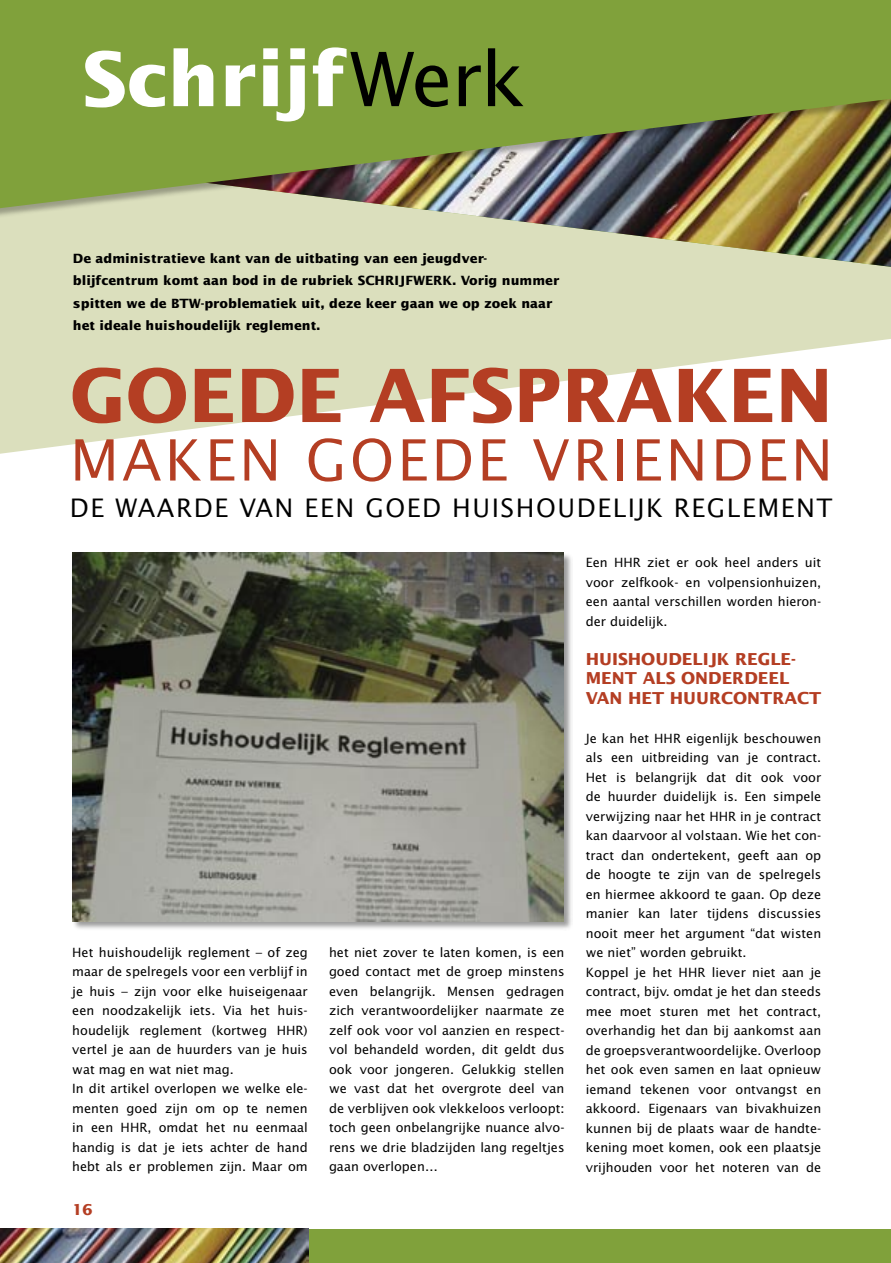
<style>
.page{position:relative;width:891px;height:1263px;background:#fff}
.page>*{position:absolute;margin:0;border:0;box-sizing:border-box;transform-origin:0 0}
.t1{font:700 75px "Lucida Sans";color:#fff}
.t2{font:700 73.5px "Lucida Sans";color:#b43e23}
.t3{font:57px "Lucida Sans";letter-spacing:.055em;color:#b43e23}
.t4{font:25.5px "Lucida Sans";letter-spacing:.06em;color:#000}
.t5{font:700 16.5px/19.5px "Lucida Sans";color:#b43e23}
.t6{font:700 15px "Lucida Sans";color:#b43e23}
.t7{font:12.75px/19.5px "Lucida Sans";color:#000}
.t8{font:700 12.75px/22.5px "Lucida Sans";color:#000}
.s1{font-weight:400;color:#000}
</style>
<div class="page">
<svg style="left:0;top:267px;width:891px;height:187px;fill:#dbdfbd"></svg>
<div style="left:0;top:221px;width:200px;height:46px;background:#dbdfbd"></div>
<img style="left:200px;top:221px;width:691px;height:46px">
<div style="left:0;top:0;width:891px;height:221px;background:#000;opacity:.3"></div>
<img style="left:0;top:0;width:891px;height:211px">
<div style="left:0;top:1229px;width:891px;height:34px;background:#80a13b"></div>
<img style="left:0;top:1229px;width:308px;height:34px">
<div style="left:71px;top:552px;width:502px;height:379px;background:#000;opacity:.4"></div>
<img style="left:72px;top:553px;width:491px;height:368px">
<h1 class="t1" style="left:82px;top:34px;width:444px">Schrijf<span class="s1">Werk</span></h1>
<p class="t8" style="left:73px;top:247px;width:488px">De administratieve kant van de uitbating van een jeugdver&shy;blijfcentrum komt aan bod in de rubriek SCHRIJFWERK. Vorig nummer spitten we de BTW-problematiek uit, deze keer gaan we op zoek naar het ideale huishoudelijk reglement.</p>
<h2 class="t2" style="left:70px;top:351px;width:764px">GOEDE AFSPRAKEN</h2>
<h3 class="t3" style="left:70px;top:425px;width:765px">MAKEN GOEDE VRIENDEN</h3>
<h3 class="t4" style="left:70px;top:492px;width:764px">DE WAARDE VAN EEN GOED HUISHOUDELIJK REGLEMENT</h3>
<p class="t7" style="left:72px;top:942px;width:237px">Het huishoudelijk reglement – of zeg maar de spelregels voor een verblijf in je huis – zijn voor elke huiseigenaar een noodzakelijk iets. Via het huis&shy;houdelijk reglement (kortweg HHR) vertel je aan de huurders van je huis wat mag en wat niet mag.<br>In dit artikel overlopen we welke ele&shy;menten goed zijn om op te nemen in een HHR, omdat het nu eenmaal handig is dat je iets achter de hand hebt als er problemen zijn. Maar om</p>
<p class="t7" style="left:329px;top:942px;width:237px;text-align:justify">het niet zover te laten komen, is een goed contact met de groep minstens even belangrijk. Mensen gedragen zich verantwoordelijker naarmate ze zelf ook voor vol aanzien en respect&shy;vol behandeld worden, dit geldt dus ook voor jongeren. Gelukkig stellen we vast dat het overgrote deel van de verblijven ook vlekkeloos verloopt: toch geen onbelangrijke nuance alvo&shy;rens we drie bladzijden lang regeltjes gaan overlopen…</p>
<p class="t6" style="left:72px;top:1201px;width:22px">16</p>
<p class="t7" style="left:586px;top:552px;width:237px;text-align:justify">Een HHR ziet er ook heel anders uit voor zelfkook- en volpensionhuizen, een aantal verschillen worden hieron&shy;der duidelijk.</p>
<p class="t5" style="left:586px;top:649px;width:237px">HUISHOUDELIJK REGLE-<br>MENT ALS ONDERDEEL<br>VAN HET HUURCONTRACT</p>
<p class="t7" style="left:586px;top:728px;width:237px">Je kan het HHR eigenlijk beschouwen als een uitbreiding van je contract.<br>Het is belangrijk dat dit ook voor de huurder duidelijk is. Een simpele verwijzing naar het HHR in je contract kan daarvoor al volstaan. Wie het con&shy;tract dan ondertekent, geeft aan op de hoogte te zijn van de spelregels en hiermee akkoord te gaan. Op deze manier kan later tijdens discussies nooit meer het argument “dat wisten we niet” worden gebruikt.<br>Koppel je het HHR liever niet aan je contract, bijv. omdat je het dan steeds mee moet sturen met het contract, overhandig het dan bij aankomst aan de groepsverantwoordelijke. Overloop het ook even samen en laat opnieuw iemand tekenen voor ontvangst en akkoord. Eigenaars van bivakhuizen kunnen bij de plaats waar de handte&shy;kening moet komen, ook een plaatsje vrijhouden voor het noteren van de</p>
</div>
